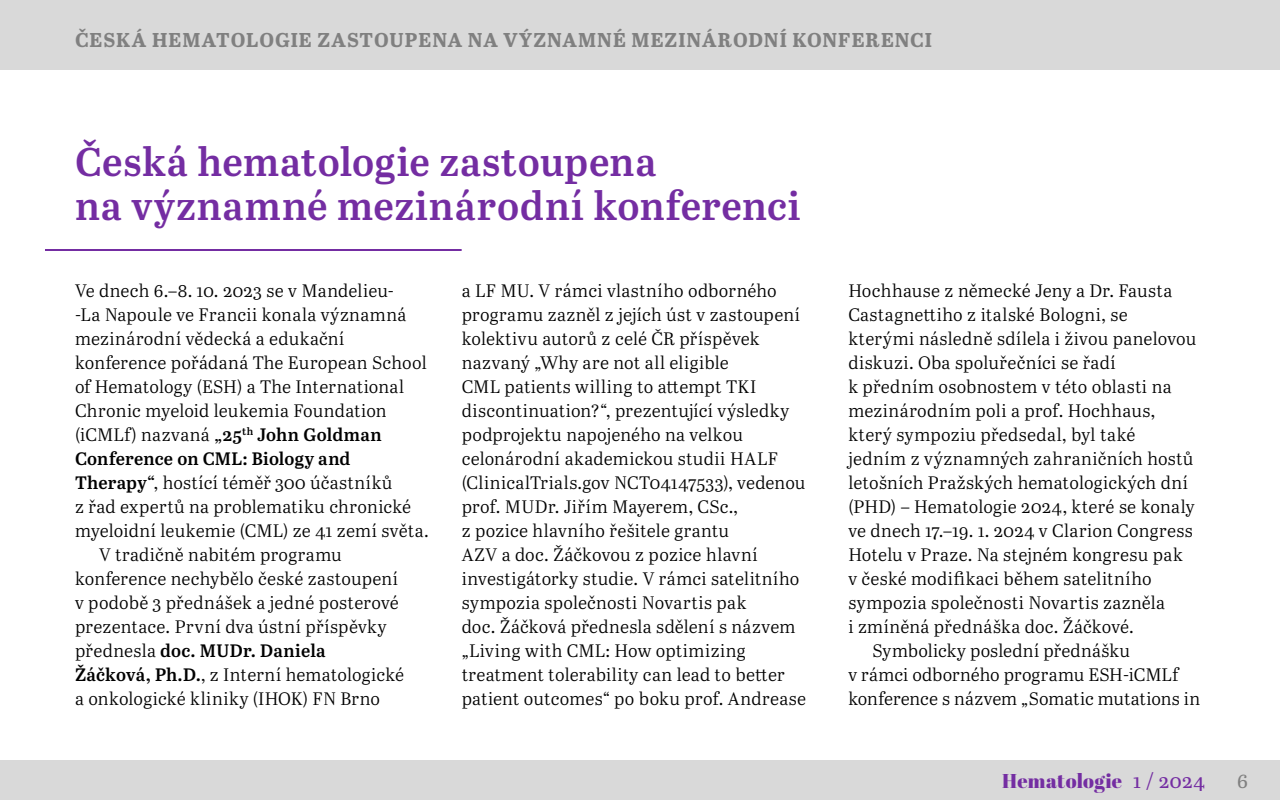
<style>
.page{position:relative;width:1280px;height:800px;background:#fff}
.page>*{position:absolute;margin:0;border:0;box-sizing:border-box;transform-origin:0 0}
.nadpis{font:600 40px/44px "Abril Text";letter-spacing:.015em;color:#742da2}
.zahlavi{font:700 20px "Abril Text";letter-spacing:.05em;color:#808080}
.t1{font:20px "Abril Fatface";letter-spacing:.015em;color:#742da2}
.t2{font:20px "Abril Text";color:#808080}
.text{font:18px/24px "Abril Text Lt";letter-spacing:.015em;color:#000}
.text_prvni{font:18px/24px "Abril Text Lt";letter-spacing:.015em;color:#000}
.s1{font-family:"Abril Text";font-weight:600}
.s2{font-family:"Abril Text"}
</style>
<div class="page">
<div style="left:0;top:760px;width:1280px;height:40px;background:#d9d9d9"></div>
<div style="left:0;top:0;width:1280px;height:70px;background:#d9d9d9"></div>
<hr style="left:45px;top:249px;width:417px;height:2px;background:#742da2">
<p class="zahlavi" style="left:75px;top:25px;width:859px">ČESKÁ HEMATOLOGIE ZASTOUPENA NA VÝZNAMNÉ MEZINÁRODNÍ KONFERENCI</p>
<p class="nadpis" style="left:75px;top:138px;width:727px">Česká hematologie zastoupena<br>na významné mezinárodní konferenci</p>
<p class="text_prvni" style="left:75px;top:278px;width:355px">Ve dnech 6.–8. 10. 2023 se v Mandelieu-<br>‑La Napoule ve Francii konala významná mezinárodní vědecká a edukační konference pořádaná The European School of Hematology (ESH) a The International Chronic myeloid leukemia Foundation (iCMLf) nazvaná <span class="s1">„25</span><sup>th</sup> <span class="s1">John Goldman Conference on CML: Biology and Therapy“</span>, hostící téměř 300 účastníků<br>z řad expertů na problematiku chronické myeloidní leukemie (CML) ze 41 zemí světa.</p>
<p class="text" style="left:75px;top:542px;width:331px;text-indent:24px">V tradičně nabitém programu konference nechybělo české zastoupení v podobě 3 přednášek a jedné posterové prezentace. První dva ústní příspěvky přednesla <span class="s1">doc. MUDr. Daniela Žáčková, Ph.D.</span>, z Interní hematologické a onkologické kliniky (IHOK) FN Brno</p>
<p class="text" style="left:462px;top:278px;width:346px">a LF MU. V rámci vlastního odborného programu zazněl z jejích úst v zastoupení kolektivu autorů z celé ČR příspěvek nazvaný „Why are not all eligible<br>CML patients willing to attempt TKI discontinuation?“, prezentující výsledky podprojektu napojeného na velkou celonárodní akademickou studii HALF (ClinicalTrials.gov NCT04147533), vedenou prof. MUDr. Jiřím Mayerem, CSc.,<br>z pozice hlavního řešitele grantu<br>AZV a doc. Žáčkovou z pozice hlavní investigátorky studie. V rámci satelitního sympozia společnosti Novartis pak<br>doc. Žáčková přednesla sdělení s názvem „Living with CML: How optimizing treatment tolerability can lead to better patient outcomes“ po boku prof. Andrease</p>
<p class="text" style="left:848px;top:278px;width:350px">Hochhause z německé Jeny a Dr. Fausta Castagnettiho z italské Bologni, se kterými následně sdílela i živou panelovou diskuzi. Oba spoluřečníci se řadí<br>k předním osobnostem v této oblasti na mezinárodním poli a prof. Hochhaus, který sympoziu předsedal, byl také jedním z významných zahraničních hostů letošních Pražských hematologických dní (PHD) – Hematologie 2024, které se konaly ve dnech 17.–19. 1. 2024 v Clarion Congress Hotelu v Praze. Na stejném kongresu pak<br>v české modifikaci během satelitního sympozia společnosti Novartis zazněla<br>i zmíněná přednáška doc. Žáčkové.</p>
<p class="text" style="left:848px;top:638px;width:353px;text-indent:24px">Symbolicky poslední přednášku<br>v rámci odborného programu ESH ‑iCMLf konference s názvem „Somatic mutations in</p>
<p class="t1" style="left:1002px;top:767px;width:204px">Hematologie <span class="s2">1 / 2024</span></p>
<p class="t2" style="left:1237px;top:766px;width:12px">6</p>
</div>
